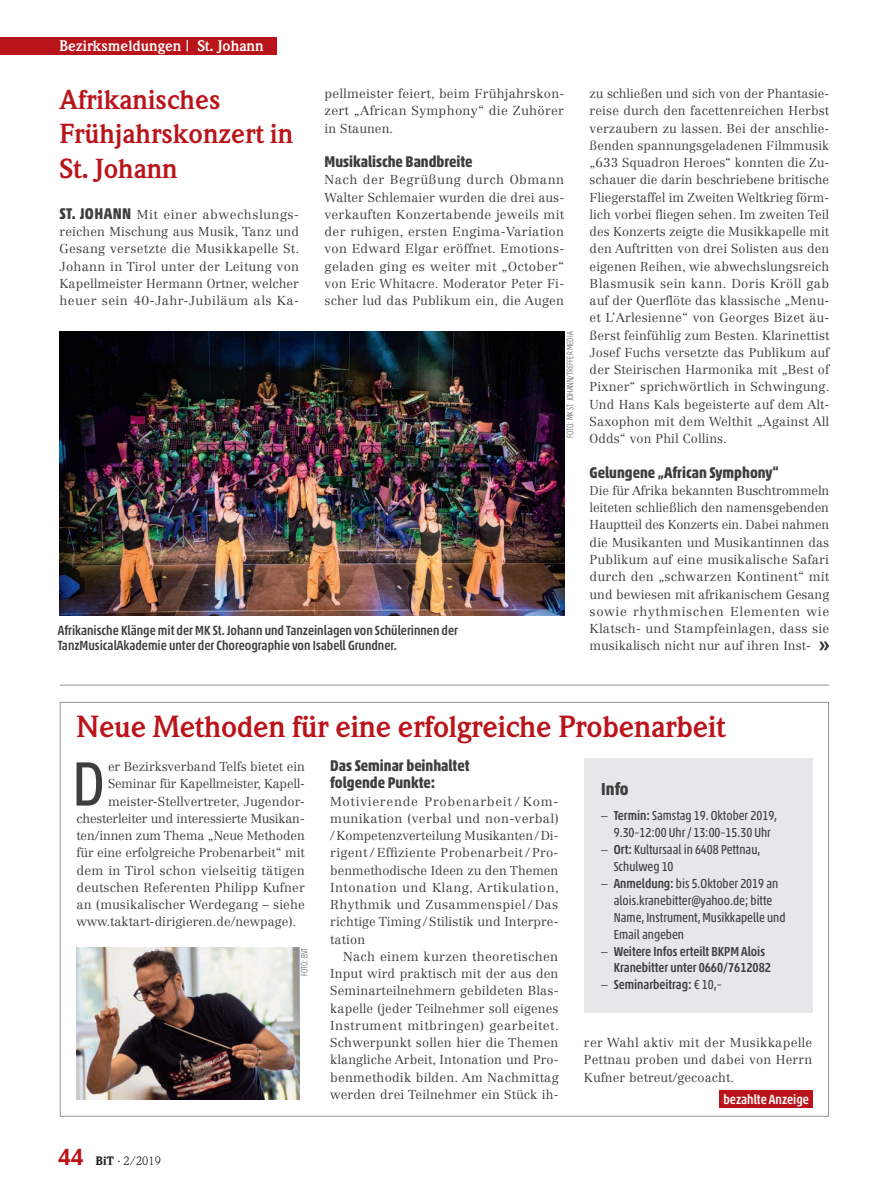
<style>
.page{position:relative;width:893px;height:1191px;background:#fff}
.page>*{position:absolute;margin:0;border:0;box-sizing:border-box;transform-origin:0 0}
.t1{font:condensed 63.45px "Akko Pro";color:#3e3e3f}
.t2{font:700 30px "Weidemann Std";letter-spacing:-.01em;color:#ba141b}
.t3{font:700 27px/34.5px "Weidemann Std";color:#ba141b}
.t4{font:700 condensed 17.55px "Akko Pro";color:#3e3e3f}
.t5{font:700 condensed 15.75px/17.2px "Akko Pro";color:#3e3e3f}
.t6{font:700 15px "Weidemann Std";color:#fff}
.t7{font:500 condensed 13.5px/15px "Akko Pro";color:#3e3e3f}
.t8{font:500 condensed 13.5px "Akko Pro";color:#fff}
.t9{font:condensed 13.2px/17px "Akko Pro";color:#3e3e3f}
.t10{font:500 condensed 13.2px/17px "Akko Pro";color:#3e3e3f}
.t11{font:300 12.75px/17.2px "Centennial LT Std";letter-spacing:.01em;color:#3e3e3f;text-align:justify}
.t12{font:300 12.75px "Centennial LT Std";letter-spacing:-.01em;color:#3e3e3f}
.t13{font:12px "Weidemann Std";color:#231f20}
.t14{font:100 condensed 9px "Akko Pro";color:#3e3e3f}
.s1{font-family:"Akko Pro";font-weight:700;font-stretch:condensed;font-size:15.75px}
.s2{font-family:"Centennial LT Std";font-weight:300;font-stretch:normal}
.s3{font-weight:500}
.s4{font-weight:400}
.s5{font-weight:900;font-size:22.5px;color:#ba141b}
.s6{font-weight:900}
</style>
<div class="page">
<div style="left:0;top:37px;width:277px;height:17px;background:#ba141b"></div>
<div style="left:585px;top:758px;width:228px;height:254px;background:#e6e7e9"></div>
<img style="left:60px;top:332px;width:504px;height:284px">
<hr style="left:60px;top:685px;width:769px;height:1px;background:#939598">
<svg style="left:819px;top:641px;width:10px;height:9px"></svg>
<div style="left:719px;top:1090px;width:94px;height:17px;background:#ba141b"></div>
<img style="left:77px;top:947px;width:222px;height:152px">
<p class="t6" style="left:60px;top:37px;width:206px">Bezirksmeldungen | St. Johann</p>
<h3 class="t3" style="left:60px;top:82px;width:235px">Afrikanisches<br>Frühjahrskonzert in<br>St. Johann</h3>
<p class="t11" style="left:60px;top:206px;width:241px"><span class="s1">ST. JOHANN</span> Mit einer abwechslungs&shy;reichen Mischung aus Musik, Tanz und Gesang versetzte die Musikkapelle St.<br>Johann in Tirol unter der Leitung von Kapellmeister Hermann Ortner, welcher heuer sein 40-Jahr-Jubiläum als Ka-</p>
<p class="t11" style="left:325px;top:85px;width:241px">pellmeister feiert, beim Frühjahrskon&shy;zert „African Symphony“ die Zuhörer in Staunen.</p>
<p class="t5" style="left:325px;top:153px;width:149px">Musikalische Bandbreite</p>
<p class="t11" style="left:325px;top:171px;width:241px">Nach der Begrüßung durch Obmann Walter Schlemaier wurden die drei aus&shy;verkauften Konzertabende jeweils mit der ruhigen, ersten Engima-Variation von Edward Elgar eröffnet. Emotions&shy;geladen ging es weiter mit „October“ von Eric Whitacre. Moderator Peter Fi&shy;scher lud das Publikum ein, die Augen</p>
<p class="t14" style="left:565px;top:438px;width:108px;rotate:-90deg">FOTO: MK ST. JOHANN/TREFFER MEDIA</p>
<p class="t7" style="left:58px;top:623px;width:402px">Afrikanische Klänge mit der MK St. Johann und Tanzeinlagen von Schülerinnen der<br>TanzMusicalAkademie unter der Choreographie von Isabell Grundner.</p>
<p class="t11" style="left:590px;top:85px;width:241px">zu schließen und sich von der Phantasie&shy;reise durch den facettenreichen Herbst verzaubern zu lassen. Bei der anschlie&shy;ßenden spannungsgeladenen Filmmusik „633 Squadron Heroes“ konnten die Zu&shy;schauer die darin beschriebene britische Fliegerstaffel im Zweiten Weltkrieg förm&shy;lich vorbei fliegen sehen. Im zweiten Teil des Konzerts zeigte die Musikkapelle mit den Auftritten von drei Solisten aus den eigenen Reihen, wie abwechslungsreich Blasmusik sein kann. Doris Kröll gab auf der Querflöte das klassische „Menu&shy;et L’Arlesienne“ von Georges Bizet äu&shy;ßerst feinfühlig zum Besten. Klarinettist Josef Fuchs versetzte das Publikum auf der Steirischen Harmonika mit „Best of Pixner“ sprichwörtlich in Schwingung.<br>Und Hans Kals begeisterte auf dem Alt-Saxophon mit dem Welthit „Against All Odds“ von Phil Collins.</p>
<p class="t5" style="left:590px;top:463px;width:191px">Gelungene „African Symphony“</p>
<p class="t11" style="left:590px;top:482px;width:241px">Die für Afrika bekannten Buschtrommeln leiteten schließlich den namensgebenden Hauptteil des Konzerts ein. Dabei nahmen die Musikanten und Musikantinnen das Publikum auf eine musikalische Safari durch den „schwarzen Kontinent“ mit und bewiesen mit afrikanischem Gesang sowie rhythmischen Elementen wie Klatsch- und Stampfeinlagen, dass sie musikalisch nicht nur auf ihren Inst-</p>
<h2 class="t2" style="left:77px;top:708px;width:651px">Neue Methoden für eine erfolgreiche Probenarbeit</h2>
<h3 class="t4" style="left:601px;top:778px;width:29px">Info</h3>
<p class="t9" style="left:601px;top:807px;width:177px;text-align:center"><span class="s2">–</span> <span class="s3">Termin:</span> Samstag 19. Oktober 2019,<br>9.30–12:00 Uhr/ 13:00–15.30 Uhr</p>
<p class="t9" style="left:614px;top:841px;width:148px;text-indent:-12px"><span class="s2">–</span> <span class="s3">Ort:</span> Kultursaal in 6408 Pettnau,<br>Schulweg 10</p>
<p class="t9" style="left:614px;top:875px;width:173px;text-indent:-12px"><span class="s2">–</span> <span class="s3">Anmeldung:</span> bis 5.Oktober 2019 an alois.kranebitter@yahoo.de; bitte<br>Name, Instrument, Musikkapelle und<br>Email angeben</p>
<p class="t10" style="left:614px;top:942px;width:159px;text-indent:-12px"><span class="s2">–</span> Weitere Infos erteilt BKPM Alois<br>Kranebitter unter 0660/7612082</p>
<p class="t10" style="left:601px;top:976px;width:122px"><span class="s2">–</span> Seminarbeitrag: <span class="s4">€ 10,–</span></p>
<p class="t5" style="left:330px;top:757px;width:141px">Das Seminar beinhaltet folgende Punkte:</p>
<p class="t11" style="left:330px;top:792px;width:230px">Motivierende Probenarbeit / Kom&shy;munikation (verbal und non-verbal) /Kompetenzverteilung Musikanten/Di&shy;rigent/ Effiziente Probenarbeit/ Pro&shy;benmethodische Ideen zu den Themen Intonation und Klang, Artikulation, Rhythmik und Zusammenspiel/ Das richtige Timing /Stilistik und Interpre&shy;tation</p>
<p class="t11" style="left:330px;top:947px;width:230px;text-indent:13px">Nach einem kurzen theoretischen Input wird praktisch mit der aus den Seminarteilnehmern gebildeten Blas&shy;kapelle (jeder Teilnehmer soll eigenes Instrument mitbringen) gearbeitet.<br>Schwerpunkt sollen hier die Themen klangliche Arbeit, Intonation und Pro&shy;benmethodik bilden. Am Nachmittag werden drei Teilnehmer ein Stück ih-</p>
<h1 class="t1" style="left:72px;top:745px;width:34px">D</h1>
<p class="t11" style="left:108px;top:758px;width:198px">er Bezirksverband Telfs bietet ein</p>
<p class="t12" style="left:108px;top:776px;width:198px">Seminar für Kapellmeister, Kapell-</p>
<p class="t11" style="left:108px;top:792px;width:198px">meister-Stellvertreter, Jugendor-</p>
<p class="t12" style="left:77px;top:810px;width:230px">chesterleiter und interessierte Musikan-</p>
<p class="t12" style="left:77px;top:828px;width:230px">ten/innen zum Thema „Neue Methoden</p>
<p class="t11" style="left:77px;top:844px;width:230px">für eine erfolgreiche Probenarbeit“ mit</p>
<p class="t11" style="left:77px;top:861px;width:230px">dem in Tirol schon vielseitig tätigen</p>
<p class="t11" style="left:77px;top:878px;width:230px">deutschen Referenten Philipp Kufner</p>
<p class="t11" style="left:77px;top:896px;width:230px">an (musikalischer Werdegang – siehe</p>
<p class="t11" style="left:77px;top:913px;width:221px">www.taktart-dirigieren.de/newpage).</p>
<p class="t14" style="left:299px;top:976px;width:30px;rotate:-90deg">FOTO: BVT</p>
<p class="t11" style="left:584px;top:1034px;width:230px">rer Wahl aktiv mit der Musikkapelle Pettnau proben und dabei von Herrn Kufner betreut/gecoacht.</p>
<p class="t8" style="left:723px;top:1091px;width:87px">bezahlte Anzeige</p>
<p class="t13" style="left:58px;top:1153px;width:105px"><span class="s5">44</span> <span class="s6">BiT</span> · 2/2019</p>
</div>
